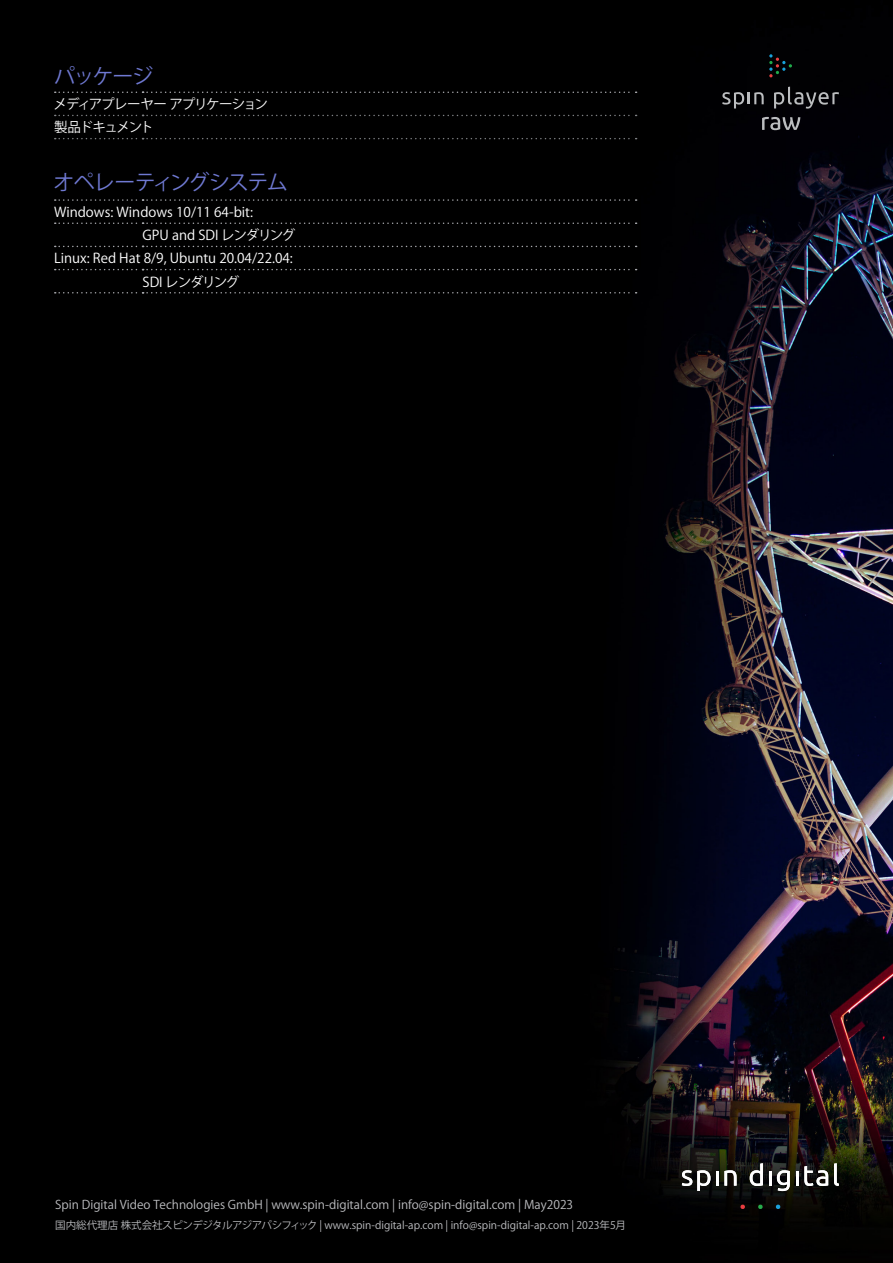
<style>
.page{position:relative;width:893px;height:1263px;background:#fff}
.page>*{position:absolute;margin:0;border:0;box-sizing:border-box;transform-origin:0 0}
.t1{font:21px "Koz Go Pr 6 N";letter-spacing:-.06em;color:#6f79d2}
.t2{font:13.5px "Koz Go Pr 6 N";color:#fff}
.t3{font:13.5px "Koz Go Pr 6 N";letter-spacing:-.09em;color:#fff}
.t4{font:13.5px "Koz Go Pr 6 N";letter-spacing:-.11em;color:#fff}
.web_and_date{font:12px "Koz Go Pr 6 N";color:#bcbdc0}
.web_and_date-2{font:10.5px "Koz Go Pr 6 N";color:#bcbdc0}
</style>
<div class="page">
<img style="left:0;top:0;width:893px;height:1263px">
<svg style="left:55px;top:115px;width:582px;height:1px"></svg>
<svg style="left:55px;top:138px;width:582px;height:1px"></svg>
<svg style="left:55px;top:246px;width:582px;height:1px"></svg>
<svg style="left:55px;top:269px;width:582px;height:1px"></svg>
<svg style="left:55px;top:292px;width:582px;height:1px"></svg>
<svg style="left:55px;top:199px;width:582px;height:2px"></svg>
<svg style="left:55px;top:222px;width:582px;height:2px"></svg>
<svg style="left:55px;top:92px;width:582px;height:1px"></svg>
<svg style="left:682px;top:1170px;width:28px;height:21px"></svg>
<svg style="left:716px;top:1170px;width:2px;height:15px"></svg>
<svg style="left:724px;top:1170px;width:13px;height:15px"></svg>
<svg style="left:750px;top:1163px;width:13px;height:23px"></svg>
<hr style="left:769px;top:1170px;width:3px;height:15px;background:#fff">
<svg style="left:777px;top:1170px;width:13px;height:21px"></svg>
<svg style="left:796px;top:1170px;width:2px;height:15px"></svg>
<svg style="left:804px;top:1166px;width:24px;height:20px"></svg>
<svg style="left:834px;top:1163px;width:5px;height:23px"></svg>
<svg style="left:758px;top:1204px;width:5px;height:5px"></svg>
<svg style="left:776px;top:1204px;width:4px;height:5px"></svg>
<svg style="left:740px;top:1204px;width:5px;height:5px"></svg>
<svg style="left:762px;top:117px;width:38px;height:13px"></svg>
<svg style="left:769px;top:54px;width:23px;height:23px"></svg>
<svg style="left:722px;top:92px;width:42px;height:16px"></svg>
<svg style="left:774px;top:87px;width:65px;height:22px"></svg>
<p class="t1" style="left:54px;top:65px;width:101px">パッケージ</p>
<p class="t3" style="left:53px;top:97px;width:216px">メディアプレーヤー アプリケーション</p>
<p class="t4" style="left:54px;top:120px;width:101px">製品ドキュメント</p>
<p class="t1" style="left:54px;top:170px;width:236px">オペレーティングシステム</p>
<p class="t2" style="left:54px;top:204px;width:200px">Windows: Windows 10/11 64-bit:</p>
<p class="t2" style="left:143px;top:228px;width:154px">GPU and SDI レンダリング</p>
<p class="t2" style="left:54px;top:251px;width:240px">Linux: Red Hat 8/9, Ubuntu 20.04/22.04:</p>
<p class="t3" style="left:143px;top:274px;width:98px">SDI レンダリング</p>
<p class="web_and_date" style="left:55px;top:1198px;width:519px">Spin Digital Video Technologies GmbH | www.spin-digital.com | info@spin-digital.com | May2023</p>
<p class="web_and_date-2" style="left:55px;top:1219px;width:572px">国内総代理店 株式会社スピンデジタルアジアパシフィック | www.spin-digital-ap.com | info@spin-digital-ap.com | 2023年5月</p>
</div>
